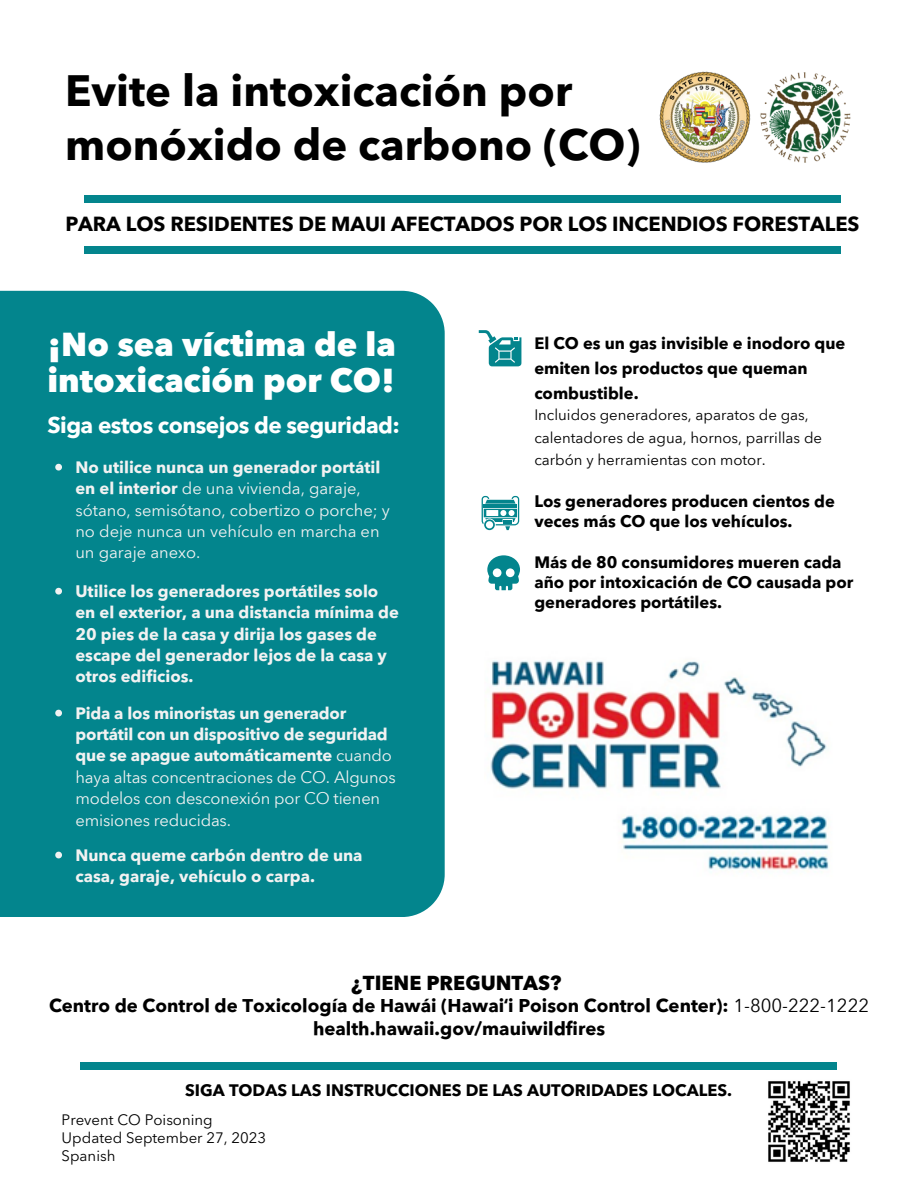
<style>
.page{position:relative;width:918px;height:1188px;background:#fff}
.page>*{position:absolute;margin:0;border:0;box-sizing:border-box;transform-origin:0 0}
.t1{font:700 43.5px/54px "Avenir Next LT Pro";color:#000}
.t2{font:900 33.15px/36px "Avenir Next Thai Modern";color:#fff}
.t3{font:700 22.5px "Avenir Next Thai Modern";letter-spacing:-.02em;color:#fff}
.t4{font:700 20.25px "Avenir Next LT Pro";letter-spacing:-.005em;color:#000}
.t5{font:19.95px "Avenir Next Thai Modern Xtra Bd";color:#000}
.t6{font:700 18.45px "Avenir Next Thai Modern";color:#000}
.t7{font:16.5px/21.3px "Avenir Next Thai Modern";color:#f2f2f2}
.t8{font:700 16.5px/20.2px "Avenir Next Thai Modern";color:#000}
.t9{font:700 16.5px/21.3px "Avenir Next Thai Modern";color:#f2f2f2}
.t10{font:700 16.5px "Avenir Next LT Pro";color:#000}
.t11{font:15px/22.5px "Avenir Next Thai Modern";color:#000}
.t12{font:15px "Avenir Next LT Pro";color:#000}
.s1{font-weight:700}
.s2{font-family:"Noto Sans"}
.s3{font-weight:400}
</style>
<div class="page">
<img style="left:659px;top:71px;width:192px;height:92px">
<div style="left:84px;top:195px;width:756px;height:7px;background:#03858d"></div>
<div style="left:84px;top:246px;width:756px;height:8px;background:#03858d"></div>
<div style="left:81px;top:1062px;width:756px;height:8px;background:#03858d"></div>
<img style="left:768px;top:1081px;width:82px;height:81px">
<img style="left:490px;top:660px;width:339px;height:211px">
<svg style="left:479px;top:330px;width:42px;height:36px"></svg>
<svg style="left:482px;top:496px;width:37px;height:34px"></svg>
<svg style="left:487px;top:555px;width:33px;height:35px"></svg>
<div style="left:0;top:291px;width:445px;height:626px;background:#03858d"></div>
<svg style="left:55px;top:464px;width:7px;height:7px"></svg>
<svg style="left:55px;top:588px;width:7px;height:7px"></svg>
<svg style="left:55px;top:710px;width:7px;height:6px"></svg>
<svg style="left:55px;top:852px;width:7px;height:6px"></svg>
<p class="t1" style="left:65px;top:68px;width:577px">Evite la intoxicación por monóxido de carbono (CO)</p>
<p class="t4" style="left:65px;top:215px;width:796px">PARA LOS RESIDENTES DE MAUI AFECTADOS POR LOS INCENDIOS FORESTALES</p>
<p class="t2" style="left:47px;top:324px;width:350px">¡No sea víctima de la intoxicación por CO!</p>
<p class="t3" style="left:47px;top:408px;width:354px">Siga estos consejos de seguridad:</p>
<p class="t7" style="left:75px;top:456px;width:316px"><span class="s1">No utilice nunca un generador portátil en el interior</span> de una vivienda, garaje, sótano, semisótano, cobertizo o porche; y no deje nunca un vehículo en marcha en un garaje anexo.</p>
<p class="t9" style="left:75px;top:580px;width:325px">Utilice los generadores portátiles solo en el exterior, a una distancia mínima de 20 pies de la casa y dirija los gases de escape del generador lejos de la casa y otros edificios.</p>
<p class="t7" style="left:75px;top:701px;width:322px"><span class="s1">Pida a los minoristas un generador portátil con un dispositivo de seguridad que se apague automáticamente</span> cuando haya altas concentraciones de CO. Algunos modelos con desconexión por CO tienen emisiones reducidas.</p>
<p class="t9" style="left:75px;top:843px;width:289px">Nunca queme carbón dentro de una casa, garaje, vehículo o carpa.</p>
<p class="t8" style="left:534px;top:330px;width:313px;line-height:24.8px">El CO es un gas invisible e inodoro que emiten los productos que queman combustible.</p>
<p class="t11" style="left:534px;top:403px;width:289px">Incluidos generadores, aparatos de gas, calentadores de agua, hornos, parrillas de carbón y herramientas con motor.</p>
<p class="t8" style="left:534px;top:490px;width:302px">Los generadores producen cientos de veces más CO que los vehículos.</p>
<p class="t8" style="left:534px;top:551px;width:321px">Más de 80 consumidores mueren cada año por intoxicación de CO causada por generadores portátiles.</p>
<p class="t5" style="left:352px;top:967px;width:211px">¿TIENE PREGUNTAS?</p>
<p class="t6" style="left:49px;top:991px;width:822px">Centro de Control de Toxicología de Hawái (Hawai<span class="s2">ʻ</span>i Poison Control Center): <span class="s3">1-800-222-1222</span></p>
<p class="t6" style="left:313px;top:1014px;width:294px">health.hawaii.gov/mauiwildfires</p>
<p class="t10" style="left:185px;top:1083px;width:548px">SIGA TODAS LAS INSTRUCCIONES DE LAS AUTORIDADES LOCALES.</p>
<p class="t12" style="left:62px;top:1114px;width:153px">Prevent CO Poisoning</p>
<p class="t12" style="left:62px;top:1132px;width:206px">Updated September 27, 2023</p>
<p class="t12" style="left:62px;top:1150px;width:55px">Spanish</p>
</div>
